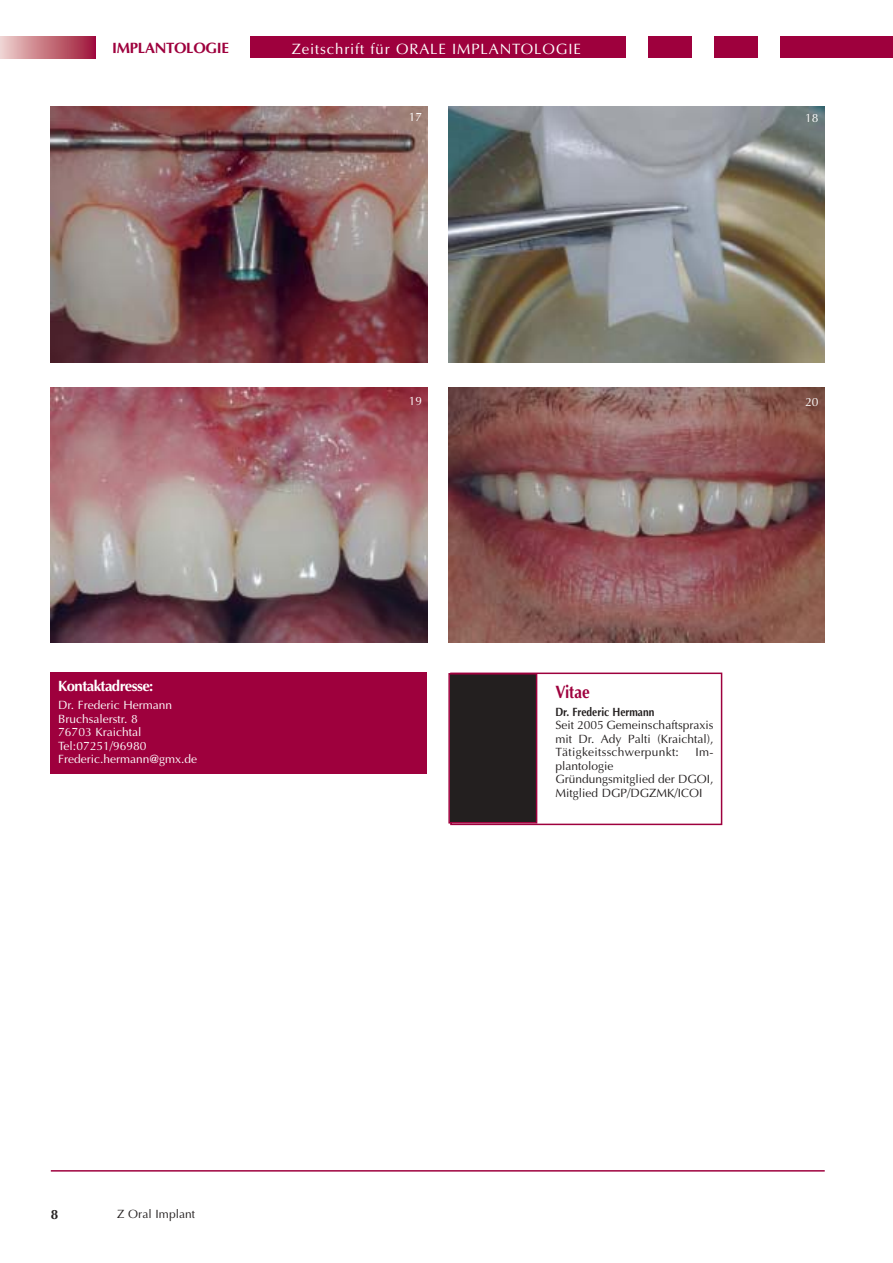
<style>
.page{position:relative;width:893px;height:1263px;background:#fff}
.page>*{position:absolute;margin:0;border:0;box-sizing:border-box;transform-origin:0 0}
.t1{font:700 18px "Optima";color:#9e003d;scale:.85 1}
.t2{font:15px "Optima";letter-spacing:.055em;color:#fff}
.t3{font:700 15px "Optima";letter-spacing:-.04em;color:#fff}
.t4{font:700 15px "Optima";letter-spacing:-.02em;color:#9e003d}
.t5{font:700 13.5px "Optima";color:#231f1f}
.t6{font:12px/13.5px "Optima";color:#231f1f;text-align:justify}
.t7{font:12px/13.5px "Optima";color:#fff}
.t8{font:700 12px "Optima";color:#231f1f;scale:.85 1}
</style>
<div class="page">
<div style="left:96px;top:37px;width:797px;height:21px;background:#9e003d"></div>
<div style="left:626px;top:27px;width:21px;height:46px;background:#fff"></div>
<div style="left:692px;top:24px;width:21px;height:47px;background:#fff"></div>
<div style="left:758px;top:26px;width:22px;height:46px;background:#fff"></div>
<svg style="left:0;top:37px;width:96px;height:21px;background:#c67280"></svg>
<div style="left:96px;top:25px;width:154px;height:43px;background:#fff"></div>
<hr style="left:51px;top:1170px;width:774px;height:1px;background:#9e003d">
<img style="left:51px;top:107px;width:376px;height:255px">
<img style="left:448px;top:107px;width:377px;height:255px">
<img style="left:51px;top:388px;width:376px;height:255px">
<img style="left:448px;top:388px;width:377px;height:255px">
<div style="left:51px;top:672px;width:376px;height:102px;background:#9e003d"></div>
<div style="left:450px;top:672px;width:272px;height:153px;border:2px solid #9e003d"></div>
<div style="left:450px;top:674px;width:86px;height:148px;background:#231f1f"></div>
<div style="left:448px;top:673px;width:89px;height:150px;border:2px solid #9e003d"></div>
<p class="t4" style="left:112px;top:42px;width:118px">IMPLANTOLOGIE</p>
<p class="t2" style="left:292px;top:42px;width:291px">Zeitschrift für ORALE IMPLANTOLOGIE</p>
<p class="t7" style="left:409px;top:112px;width:15px">17</p>
<p class="t7" style="left:805px;top:112px;width:15px">18</p>
<p class="t3" style="left:58px;top:680px;width:97px">Kontaktadresse:</p>
<p class="t7" style="left:58px;top:700px;width:140px">Dr. Frederic Hermann<br>Bruchsalerstr. 8<br>76703 Kraichtal<br>Tel:07251/96980<br>Frederic.hermann@gmx.de</p>
<p class="t5" style="left:51px;top:1208px;width:9px">8</p>
<p class="t6" style="left:117px;top:1209px;width:80px">Z Oral Implant</p>
<p class="t7" style="left:409px;top:396px;width:15px">19</p>
<p class="t7" style="left:805px;top:396px;width:15px">20</p>
<h1 class="t1" style="left:555px;top:684px;width:42px">Vitae</h1>
<p class="t8" style="left:555px;top:707px;width:118px">Dr. Frederic Hermann</p>
<p class="t6" style="left:555px;top:719px;width:159px">Seit 2005 Gemeinschaftspraxis mit Dr. Ady Palti (Kraichtal), Tätigkeitsschwerpunkt:</p>
<p class="t6" style="left:695px;top:746px;width:19px">Im-</p>
<p class="t6" style="left:555px;top:760px;width:159px;text-align:left">plantologie<br>Gründungsmitglied der DGOI,<br>Mitglied DGP/DGZMK/ICOI</p>
</div>
